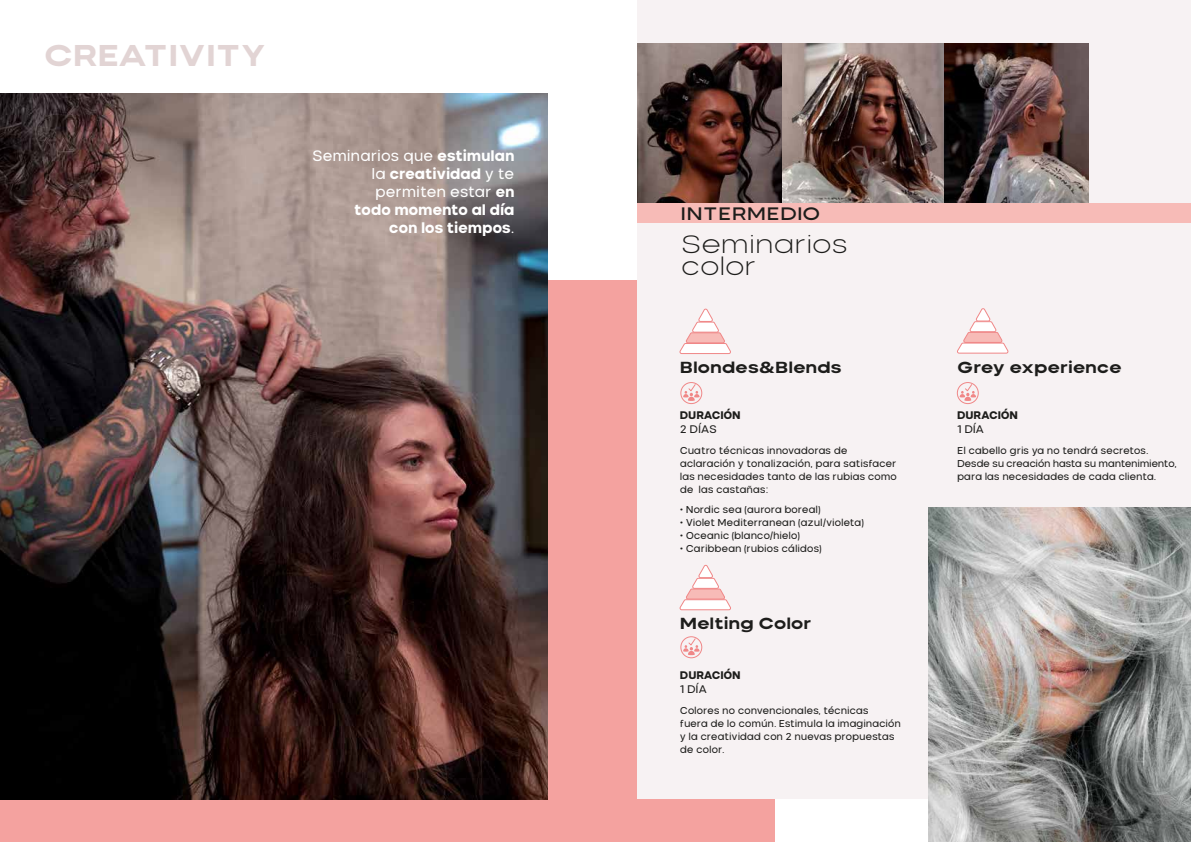
<style>
.page{position:relative;width:1191px;height:842px;background:#fff}
.page>*{position:absolute;margin:0;border:0;box-sizing:border-box;transform-origin:0 0}
.t1{font:800 expanded 30px "Nominee";color:#e2d4d4}
.t2{font:200 expanded 25px/22px "Nominee";letter-spacing:-.05em;color:#1d1d1b}
.t3{font:500 expanded 18px "Nominee";letter-spacing:.005em;color:#1d1d1b}
.t4{font:800 expanded 16px "Nominee";letter-spacing:-.02em;color:#1d1d1b}
.t5{font:800 15px/18px "Nominee";letter-spacing:-.025em;color:#fff;text-align:right}
.t6{font:800 11px "Nominee";letter-spacing:-.025em;color:#1d1d1b}
.t7{font:500 11px "Nominee";letter-spacing:-.03em;color:#1d1d1b}
.t8{font:500 10px/13px "Nominee";letter-spacing:-.03em;color:#1d1d1b}
.s1{font-weight:500}
</style>
<div class="page">
<div style="left:0;top:281px;width:774px;height:561px;background:#f4a29f"></div>
<img style="left:0;top:94px;width:547px;height:705px">
<div style="left:638px;top:0;width:553px;height:798px;background:#f7f2f3"></div>
<img style="left:638px;top:43px;width:450px;height:160px">
<svg style="left:679px;top:308px;width:52px;height:46px"></svg>
<svg style="left:679px;top:565px;width:52px;height:45px"></svg>
<svg style="left:957px;top:308px;width:51px;height:45px"></svg>
<div style="left:638px;top:203px;width:553px;height:20px;background:#f7bbb7"></div>
<img style="left:928px;top:507px;width:263px;height:335px">
<svg style="left:959px;top:383px;width:17px;height:18px"></svg>
<div style="left:957px;top:382px;width:21px;height:22px;border:1px solid #f08787;border-radius:50%"></div>
<svg style="left:683px;top:384px;width:16px;height:17px"></svg>
<div style="left:680px;top:382px;width:22px;height:22px;border:1px solid #f08787;border-radius:50%"></div>
<svg style="left:683px;top:638px;width:16px;height:17px"></svg>
<div style="left:680px;top:636px;width:22px;height:22px;border:1px solid #f08787;border-radius:50%"></div>
<h1 class="t1" style="left:44px;top:37px;width:224px">CREATIVITY</h1>
<h3 class="t5" style="left:312px;top:146px;width:204px"><span class="s1">Seminarios que</span> estimulan <span class="s1">la</span> creatividad <span class="s1">y te permiten estar</span> en<br>todo momento al día<br>con los tiempos<span class="s1">.</span></h3>
<h3 class="t3" style="left:680px;top:203px;width:141px">INTERMEDIO</h3>
<h2 class="t2" style="left:680px;top:233px;width:169px">Seminarios color</h2>
<h3 class="t4" style="left:680px;top:357px;width:164px">Blondes&amp;Blends</h3>
<p class="t6" style="left:680px;top:408px;width:62px">DURACIÓN</p>
<p class="t7" style="left:680px;top:422px;width:39px">2 DÍAS</p>
<p class="t8" style="left:680px;top:443px;width:219px">Cuatro técnicas innovadoras de aclaración y tonalización, para satisfacer las necesidades tanto de las rubias como de las castañas:</p>
<p class="t8" style="left:680px;top:502px;width:142px">• Nordic sea (aurora boreal)</p>
<p class="t8" style="left:680px;top:515px;width:186px">• Violet Mediterranean (azul/violeta)</p>
<p class="t8" style="left:680px;top:528px;width:122px">• Oceanic (blanco/hielo)</p>
<p class="t8" style="left:680px;top:541px;width:143px">• Caribbean (rubios cálidos)</p>
<h3 class="t4" style="left:680px;top:613px;width:133px">Melting Color</h3>
<p class="t6" style="left:680px;top:668px;width:62px">DURACIÓN</p>
<p class="t7" style="left:680px;top:682px;width:29px">1 DÍA</p>
<p class="t8" style="left:680px;top:704px;width:223px">Colores no convencionales, técnicas<br>fuera de lo común. Estimula la imaginación y la creatividad con 2 nuevas propuestas de color.</p>
<h3 class="t4" style="left:957px;top:357px;width:166px">Grey experience</h3>
<p class="t6" style="left:957px;top:408px;width:62px">DURACIÓN</p>
<p class="t7" style="left:957px;top:422px;width:29px">1 DÍA</p>
<p class="t8" style="left:957px;top:443px;width:221px">El cabello gris ya no tendrá secretos.<br>Desde su creación hasta su mantenimiento, para las necesidades de cada clienta.</p>
</div>
